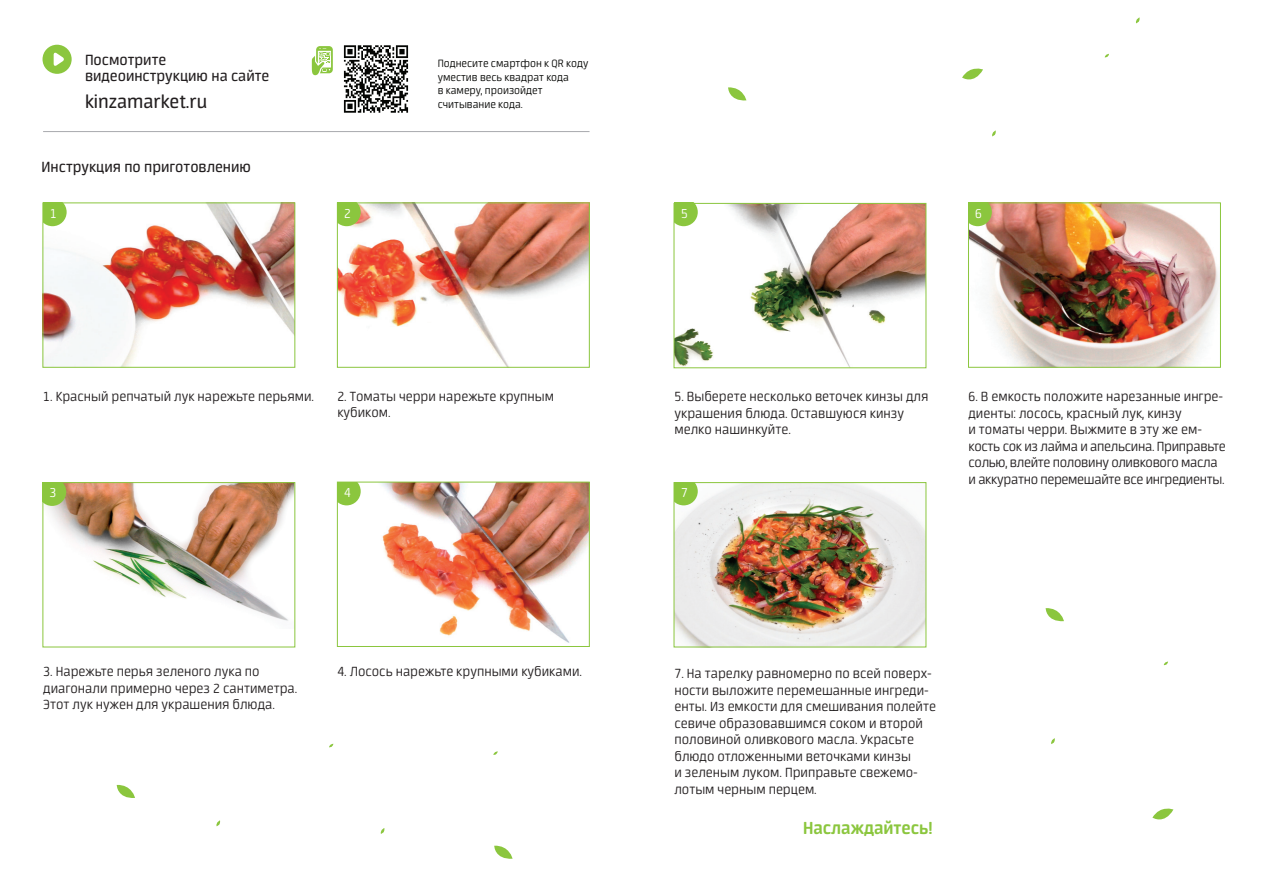
<style>
.page{position:relative;width:1263px;height:893px;background:#fff}
.page>*{position:absolute;margin:0;border:0;box-sizing:border-box;transform-origin:0 0}
.t1{font:20.85px "Neuron";color:#231f20}
.t2{font:700 19.5px "Neuron";color:#8bc63e}
.t3{font:16.65px/16.6px "Neuron";color:#231f20}
.t4{font:300 15px/16.5px "Neuron";color:#231f20}
.t5{font:300 15px/16.5px "Neuron";letter-spacing:-.02em;color:#231f20}
.t6{font:300 14.7px "Neuron";color:#fff}
.t7{font:300 12px/13.5px "Neuron";color:#040503}
</style>
<div class="page">
<img style="left:48px;top:484px;width:245px;height:137px">
<hr style="left:43px;top:131px;width:546px;height:1px;background:#a8a9ad">
<svg style="left:312px;top:46px;width:21px;height:30px"></svg>
<div style="left:43px;top:45px;width:29px;height:29px;background:#8bc63e;border-radius:50%"></div>
<svg style="left:54px;top:52px;width:10px;height:14px"></svg>
<svg style="left:1152px;top:808px;width:21px;height:12px"></svg>
<svg style="left:728px;top:87px;width:18px;height:14px"></svg>
<svg style="left:1105px;top:54px;width:4px;height:4px"></svg>
<svg style="left:992px;top:130px;width:4px;height:6px"></svg>
<svg style="left:117px;top:784px;width:18px;height:14px"></svg>
<svg style="left:493px;top:751px;width:5px;height:4px"></svg>
<svg style="left:380px;top:828px;width:5px;height:6px"></svg>
<svg style="left:1046px;top:608px;width:18px;height:14px"></svg>
<svg style="left:1164px;top:661px;width:4px;height:5px"></svg>
<svg style="left:1051px;top:738px;width:4px;height:6px"></svg>
<svg style="left:494px;top:845px;width:18px;height:14px"></svg>
<svg style="left:329px;top:743px;width:4px;height:5px"></svg>
<svg style="left:216px;top:820px;width:5px;height:6px"></svg>
<svg style="left:962px;top:68px;width:21px;height:12px"></svg>
<svg style="left:1136px;top:17px;width:4px;height:6px"></svg>
<img style="left:344px;top:484px;width:244px;height:159px">
<img style="left:339px;top:205px;width:249px;height:161px">
<img style="left:45px;top:205px;width:248px;height:161px">
<svg style="left:45px;top:205px;width:22px;height:21px"></svg>
<svg style="left:339px;top:205px;width:22px;height:21px"></svg>
<svg style="left:45px;top:484px;width:21px;height:22px"></svg>
<svg style="left:339px;top:484px;width:22px;height:21px"></svg>
<div style="left:337px;top:203px;width:253px;height:165px;border:1px solid #8bc63e"></div>
<div style="left:43px;top:203px;width:252px;height:165px;border:1px solid #8bc63e"></div>
<div style="left:337px;top:482px;width:253px;height:165px;border:1px solid #8bc63e"></div>
<div style="left:43px;top:482px;width:252px;height:165px;border:1px solid #8bc63e"></div>
<img style="left:970px;top:205px;width:249px;height:161px">
<img style="left:676px;top:205px;width:248px;height:161px">
<svg style="left:676px;top:205px;width:22px;height:21px"></svg>
<svg style="left:970px;top:205px;width:22px;height:21px"></svg>
<div style="left:968px;top:203px;width:253px;height:165px;border:1px solid #8bc63e"></div>
<div style="left:674px;top:203px;width:252px;height:165px;border:1px solid #8bc63e"></div>
<img style="left:676px;top:484px;width:248px;height:161px">
<svg style="left:676px;top:484px;width:22px;height:21px"></svg>
<div style="left:674px;top:482px;width:252px;height:165px;border:1px solid #8bc63e"></div>
<img style="left:343px;top:45px;width:66px;height:68px">
<p class="t3" style="left:85px;top:51px;width:186px">Посмотрите видеоинструкцию на сайте</p>
<h1 class="t1" style="left:85px;top:91px;width:124px">kinzamarket.ru</h1>
<p class="t3" style="left:42px;top:158px;width:211px">Инструкция по приготовлению</p>
<p class="t6" style="left:50px;top:205px;width:8px">1</p>
<p class="t6" style="left:344px;top:205px;width:8px">2</p>
<p class="t7" style="left:438px;top:57px;width:152px">Поднесите смартфон к QR коду уместив весь квадрат кода<br>в камеру, произойдет считывание кода.</p>
<p class="t4" style="left:43px;top:388px;width:272px">1. Красный репчатый лук нарежьте перьями.</p>
<p class="t4" style="left:337px;top:388px;width:218px">2. Томаты черри нарежьте крупным кубиком.</p>
<p class="t6" style="left:50px;top:485px;width:8px">3</p>
<p class="t6" style="left:344px;top:484px;width:8px">4</p>
<p class="t4" style="left:43px;top:663px;width:256px">3. Нарежьте перья зеленого лука по диагонали примерно через 2 сантиметра.<br>Этот лук нужен для украшения блюда.</p>
<p class="t4" style="left:337px;top:663px;width:246px">4. Лосось нарежьте крупными кубиками.</p>
<p class="t6" style="left:681px;top:205px;width:8px">5</p>
<p class="t6" style="left:975px;top:205px;width:8px">6</p>
<p class="t4" style="left:674px;top:388px;width:255px">5. Выберете несколько веточек кинзы для украшения блюда. Оставшуюся кинзу мелко нашинкуйте.</p>
<p class="t6" style="left:681px;top:484px;width:8px">7</p>
<p class="t5" style="left:968px;top:388px;width:259px">6. В емкость положите нарезанные ингре&shy;диенты: лосось, красный лук, кинзу<br>и томаты черри. Выжмите в эту же ем&shy;кость сок из лайма и апельсина. Приправьте солью, влейте половину оливкового масла и аккуратно перемешайте все ингредиенты.</p>
<p class="t4" style="left:674px;top:665px;width:263px">7. На тарелку равномерно по всей поверх&shy;ности выложите перемешанные ингреди&shy;енты. Из емкости для смешивания полейте севиче образовавшимся соком и второй половиной оливкового масла. Украсьте блюдо отложенными веточками кинзы<br>и зеленым луком. Приправьте свежемо&shy;лотым черным перцем.</p>
<h2 class="t2" style="left:803px;top:817px;width:131px">Наслаждайтесь!</h2>
</div>
